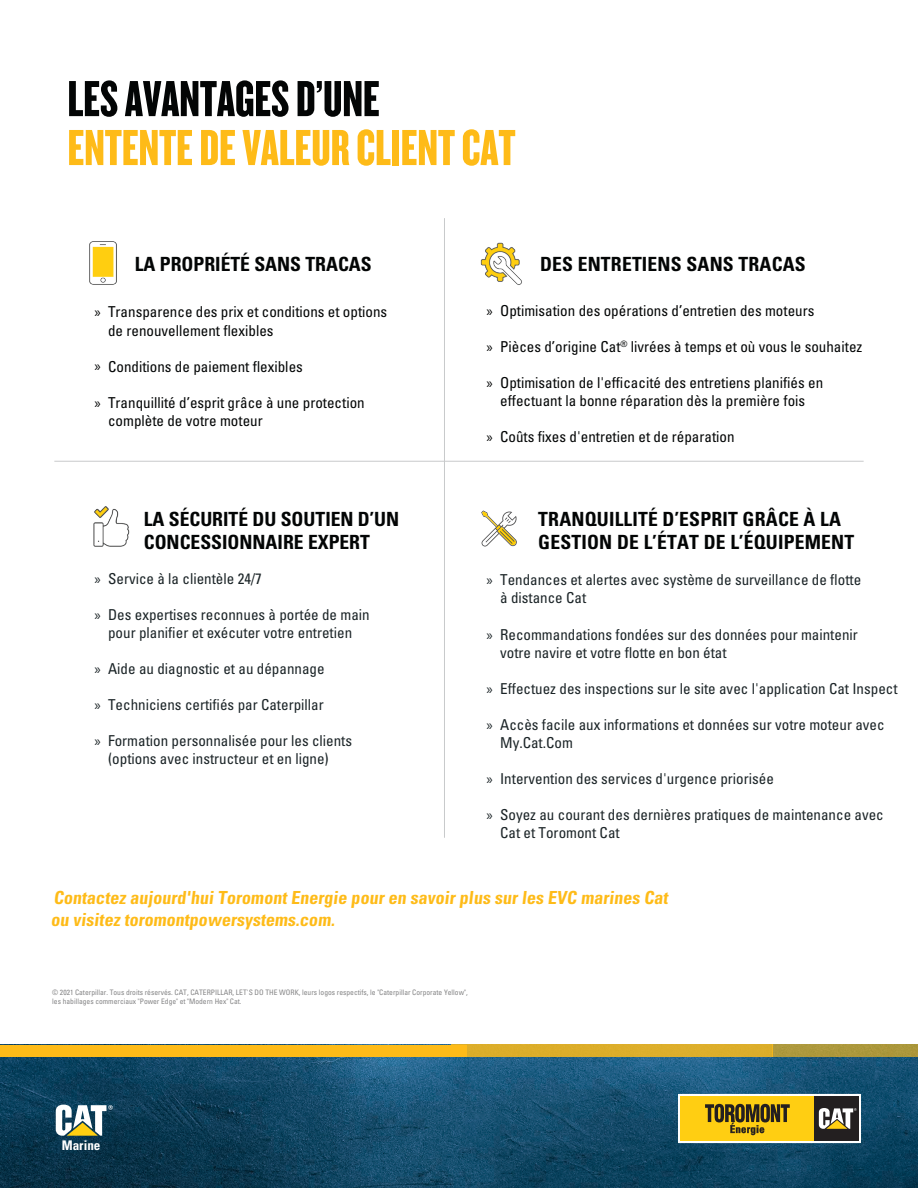
<style>
.page{position:relative;width:918px;height:1188px;background:#fff}
.page>*{position:absolute;margin:0;border:0;box-sizing:border-box;transform-origin:0 0}
.t1{font:52.65px "Knockout HTF68 Full Featherwt";color:#febb18}
.t2{font:52.65px "Knockout HTF68 Full Featherwt";color:#030505}
.t3{font:700 condensed 19.5px/23.5px "Univers LT Std";letter-spacing:.01em;color:#030505}
.t4{font:700 condensed 18px/21.6px "Univers LT Std";color:#febb18}
.t5{font:condensed 15px/18px "Univers LT Std";color:#1b2427}
.t6{font:condensed 15px/18px "Univers LT Std";color:#030505}
.t7{font:15px "Myriad Pro";color:#1b2427}
.t8{font:15px "Myriad Pro";color:#030505}
.t9{font:700 condensed 13.35px "Univers LT Std";color:#fff}
.t10{font:condensed 7.5px/9px "Univers LT Std";color:#858586}
</style>
<div class="page">
<hr style="left:54px;top:461px;width:810px;height:1px;background:#c8cacb">
<img style="left:0;top:1057px;width:918px;height:131px">
<div style="left:0;top:1045px;width:466px;height:12px;background:#febb18"></div>
<div style="left:452px;top:1045px;width:321px;height:12px;background:#ddae2a"></div>
<div style="left:773px;top:1045px;width:145px;height:12px;background:#ac983c"></div>
<hr style="left:444px;top:218px;width:1px;height:620px;background:#c8cacb">
<img style="left:480px;top:242px;width:42px;height:43px">
<svg style="left:481px;top:510px;width:36px;height:37px"></svg>
<img style="left:93px;top:506px;width:37px;height:41px">
<img style="left:89px;top:241px;width:28px;height:44px">
<svg style="left:56px;top:1105px;width:57px;height:31px"></svg>
<svg style="left:678px;top:1094px;width:182px;height:49px;background:#bb9e35"></svg>
<h1 class="t2" style="left:68px;top:72px;width:314px">LES AVANTAGES D’UNE</h1>
<h1 class="t1" style="left:68px;top:121px;width:449px">ENTENTE DE VALEUR CLIENT CAT</h1>
<h2 class="t3" style="left:135px;top:252px;width:238px">LA PROPRIÉTÉ SANS TRACAS</h2>
<h2 class="t3" style="left:540px;top:252px;width:267px">DES ENTRETIENS SANS TRACAS</h2>
<p class="t6" style="left:108px;top:303px;width:281px">Transparence des prix et conditions et options de renouvellement flexibles</p>
<p class="t6" style="left:108px;top:357px;width:196px">Conditions de paiement flexibles</p>
<p class="t6" style="left:108px;top:393px;width:258px">Tranquillité d’esprit grâce à une protection complète de votre moteur</p>
<p class="t8" style="left:95px;top:303px;width:8px">»</p>
<p class="t8" style="left:95px;top:357px;width:8px">»</p>
<p class="t8" style="left:95px;top:393px;width:8px">»</p>
<h2 class="t3" style="left:144px;top:507px;width:257px">LA SÉCURITÉ DU SOUTIEN D’UN<br>CONCESSIONNAIRE EXPERT</h2>
<p class="t5" style="left:108px;top:569px;width:155px">Service à la clientèle 24/7</p>
<p class="t5" style="left:108px;top:605px;width:263px">Des expertises reconnues à portée de main pour planifier et exécuter votre entretien</p>
<p class="t5" style="left:108px;top:659px;width:218px">Aide au diagnostic et au dépannage</p>
<p class="t5" style="left:108px;top:695px;width:217px">Techniciens certifiés par Caterpillar</p>
<p class="t5" style="left:108px;top:732px;width:246px">Formation personnalisée pour les clients (options avec instructeur et en ligne)</p>
<p class="t7" style="left:95px;top:569px;width:8px">»</p>
<p class="t7" style="left:95px;top:605px;width:8px">»</p>
<p class="t7" style="left:95px;top:660px;width:8px">»</p>
<p class="t7" style="left:95px;top:696px;width:8px">»</p>
<p class="t7" style="left:95px;top:732px;width:8px">»</p>
<p class="t8" style="left:487px;top:302px;width:8px">»</p>
<p class="t8" style="left:487px;top:338px;width:8px">»</p>
<p class="t8" style="left:487px;top:374px;width:8px">»</p>
<p class="t8" style="left:487px;top:428px;width:8px">»</p>
<p class="t6" style="left:500px;top:302px;width:316px">Optimisation des opérations d’entretien des moteurs</p>
<p class="t6" style="left:500px;top:338px;width:364px">Pièces d’origine Cat<sup>®</sup> livrées à temps et où vous le souhaitez</p>
<p class="t6" style="left:500px;top:374px;width:325px">Optimisation de l'efficacité des entretiens planifiés en effectuant la bonne réparation dès la première fois</p>
<p class="t6" style="left:500px;top:428px;width:236px">Coûts fixes d'entretien et de réparation</p>
<h2 class="t3" style="left:538px;top:507px;width:317px">TRANQUILLITÉ D’ESPRIT GRÂCE À LA<br>GESTION DE L’ÉTAT DE L’ÉQUIPEMENT</h2>
<p class="t5" style="left:500px;top:571px;width:363px">Tendances et alertes avec système de surveillance de flotte à distance Cat</p>
<p class="t5" style="left:500px;top:625px;width:359px">Recommandations fondées sur des données pour maintenir votre navire et votre flotte en bon état</p>
<p class="t5" style="left:500px;top:679px;width:399px">Effectuez des inspections sur le site avec l'application Cat Inspect</p>
<p class="t5" style="left:500px;top:715px;width:386px">Accès facile aux informations et données sur votre moteur avec<br>My.Cat.Com</p>
<p class="t5" style="left:500px;top:770px;width:275px">Intervention des services d'urgence priorisée</p>
<p class="t5" style="left:500px;top:806px;width:385px">Soyez au courant des dernières pratiques de maintenance avec<br>Cat et Toromont Cat</p>
<p class="t7" style="left:487px;top:571px;width:8px">»</p>
<p class="t7" style="left:487px;top:625px;width:8px">»</p>
<p class="t7" style="left:487px;top:680px;width:8px">»</p>
<p class="t7" style="left:487px;top:716px;width:8px">»</p>
<p class="t7" style="left:487px;top:770px;width:8px">»</p>
<p class="t7" style="left:487px;top:806px;width:8px">»</p>
<p class="t4" style="left:51px;top:887px;width:621px">Contactez aujourd'hui Toromont Energie pour en savoir plus sur les EVC marines Cat ou visitez toromontpowersystems.com.</p>
<p class="t10" style="left:52px;top:988px;width:417px">© 2021 Caterpillar. Tous droits réservés. CAT, CATERPILLAR, LET'S DO THE WORK, leurs logos respectifs, le "Caterpillar Corporate Yellow", les habillages commerciaux "Power Edge" et "Modern Hex" Cat.</p>
<p class="t9" style="left:62px;top:1137px;width:40px">Marine</p>
</div>
